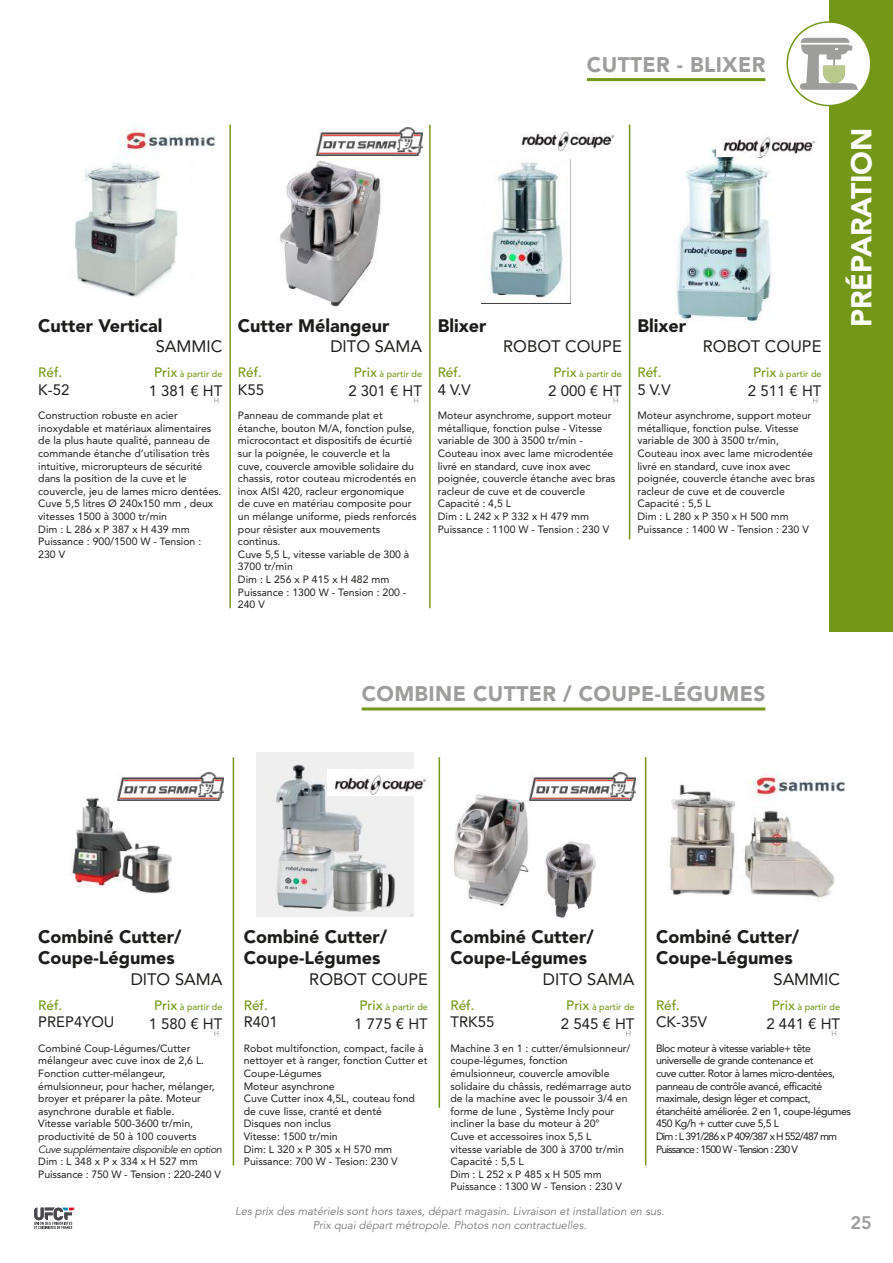
<style>
.page{position:relative;width:893px;height:1263px;background:#fff}
.page>*{position:absolute;margin:0;border:0;box-sizing:border-box;transform-origin:0 0}
.t1{font:900 28.5px "Avenir LT Std";color:#fff}
.t2{font:900 21px "Avenir LT Std";letter-spacing:.02em;color:#9d9d9c}
.t3{font:900 18px/21.6px "Avenir LT Std";color:#1d1d1b}
.t4{font:800 18px "Avenir LT Std";color:#9d9d9c}
.t5{font:16.5px "Avenir LT Std";color:#1d1d1b}
.t6{font:15px "Avenir LT Std";color:#1d1d1b}
.t7{font:500 13.5px "Avenir LT Std";color:#749719}
.t8{font:italic 11.25px/13.5px "Avenir LT Std";color:#7c7b7b;text-align:center}
.t9{font:10.5px/12.6px "Avenir LT Std";color:#1d1d1b}
.t10{font:10.5px/12.6px "Avenir LT Std";letter-spacing:-.04em;color:#1d1d1b}
.t11{font:italic 10.5px "Avenir LT Std";letter-spacing:-.04em;color:#1d1d1b}
.t12{font:500 9px "Avenir LT Std";color:#749719}
.t13{font:7.5px "Avenir LT Std";color:#9d9d9c}
.s1{font-size:13.5px}
</style>
<div class="page">
<div style="left:829px;top:0;width:64px;height:631px;background:#749719"></div>
<svg style="left:34px;top:1207px;width:40px;height:22px"></svg>
<div style="left:787px;top:22px;width:84px;height:84px;background:#fff;border-radius:50%"></div>
<div style="left:786px;top:21px;width:85px;height:85px;border:2px solid #749719;border-radius:50%"></div>
<svg style="left:800px;top:38px;width:58px;height:52px"></svg>
<hr style="left:229px;top:125px;width:2px;height:483px;background:#749719">
<hr style="left:233px;top:757px;width:1px;height:408px;background:#749719">
<hr style="left:429px;top:125px;width:2px;height:483px;background:#749719">
<hr style="left:439px;top:757px;width:1px;height:351px;background:#749719">
<hr style="left:629px;top:125px;width:1px;height:414px;background:#749719">
<hr style="left:645px;top:757px;width:1px;height:408px;background:#749719">
<hr style="left:362px;top:707px;width:403px;height:3px;background:#749719">
<img style="left:280px;top:160px;width:101px;height:147px">
<img style="left:317px;top:128px;width:105px;height:28px">
<img style="left:481px;top:161px;width:89px;height:143px">
<img style="left:520px;top:131px;width:95px;height:21px">
<img style="left:675px;top:148px;width:96px;height:173px">
<img style="left:716px;top:137px;width:100px;height:20px">
<img style="left:72px;top:794px;width:102px;height:100px">
<img style="left:118px;top:772px;width:105px;height:28px">
<img style="left:256px;top:753px;width:157px;height:164px">
<img style="left:327px;top:770px;width:100px;height:25px">
<img style="left:453px;top:794px;width:149px;height:126px">
<img style="left:530px;top:772px;width:105px;height:28px">
<img style="left:669px;top:779px;width:165px;height:121px">
<img style="left:749px;top:772px;width:96px;height:29px">
<img style="left:75px;top:162px;width:103px;height:135px">
<img style="left:119px;top:127px;width:96px;height:32px">
<hr style="left:587px;top:78px;width:178px;height:3px;background:#749719">
<h2 class="t2" style="left:587px;top:52px;width:180px">CUTTER - BLIXER</h2>
<h3 class="t3" style="left:38px;top:314px;width:126px">Cutter Vertical</h3>
<p class="t7" style="left:38px;top:365px;width:26px">Réf.</p>
<p class="t12" style="left:154px;top:369px;width:70px"><span class="s1">Prix</span> à partir de</p>
<h3 class="t6" style="left:38px;top:381px;width:33px">K-52</h3>
<h3 class="t6" style="left:149px;top:382px;width:75px">1 381 € HT</h3>
<p class="t13" style="left:214px;top:396px;width:7px">H</p>
<h3 class="t5" style="left:156px;top:337px;width:68px">SAMMIC</h3>
<p class="t9" style="left:38px;top:409px;width:185px">Construction robuste en acier inoxydable et matériaux alimentaires de la plus haute qualité, panneau de commande étanche d’utilisation très intuitive, microrupteurs de sécurité dans la position de la cuve et le couvercle, jeu de lames micro dentées.<br>Cuve 5,5 litres Ø 240x150 mm , deux vitesses 1500 à 3000 tr/min<br>Dim : L 286 x P 387 x H 439 mm<br>Puissance : 900/1500 W - Tension :<br>230 V</p>
<h3 class="t3" style="left:238px;top:314px;width:153px">Cutter Mélangeur</h3>
<p class="t7" style="left:238px;top:365px;width:26px">Réf.</p>
<p class="t12" style="left:354px;top:369px;width:70px"><span class="s1">Prix</span> à partir de</p>
<h3 class="t6" style="left:238px;top:381px;width:28px">K55</h3>
<h3 class="t6" style="left:348px;top:382px;width:75px">2 301 € HT</h3>
<p class="t13" style="left:413px;top:396px;width:7px">H</p>
<h3 class="t5" style="left:330px;top:337px;width:93px">DITO SAMA</h3>
<p class="t9" style="left:238px;top:409px;width:180px">Panneau de commande plat et étanche, bouton M/A, fonction pulse, microcontact et dispositifs de écurtié sur la poignée, le couvercle et la cuve, couvercle amovible solidaire du chassis, rotor couteau microdentés en inox AISI 420, racleur ergonomique de cuve en matériau composite pour un mélange uniforme, pieds renforcés pour résister aux mouvements continus.<br>Cuve 5,5 L, vitesse variable de 300 à<br>3700 tr/min<br>Dim : L 256 x P 415 x H 482 mm<br>Puissance : 1300 W - Tension : 200 -<br>240 V</p>
<h3 class="t3" style="left:438px;top:314px;width:50px">Blixer</h3>
<p class="t7" style="left:438px;top:365px;width:26px">Réf.</p>
<p class="t12" style="left:554px;top:369px;width:70px"><span class="s1">Prix</span> à partir de</p>
<h3 class="t6" style="left:438px;top:381px;width:35px">4 V.V</h3>
<h3 class="t6" style="left:548px;top:382px;width:75px">2 000 € HT</h3>
<p class="t13" style="left:613px;top:396px;width:7px">H</p>
<h3 class="t5" style="left:503px;top:337px;width:120px">ROBOT COUPE</h3>
<p class="t9" style="left:438px;top:409px;width:179px">Moteur asynchrome, support moteur métallique, fonction pulse - Vitesse variable de 300 à 3500 tr/min -<br>Couteau inox avec lame microdentée livré en standard, cuve inox avec poignée, couvercle étanche avec bras racleur de cuve et de couvercle<br>Capacité : 4,5 L<br>Dim : L 242 x P 332 x H 479 mm<br>Puissance : 1100 W - Tension : 230 V</p>
<h3 class="t3" style="left:637px;top:314px;width:50px">Blixer</h3>
<p class="t7" style="left:637px;top:365px;width:26px">Réf.</p>
<p class="t12" style="left:753px;top:369px;width:70px"><span class="s1">Prix</span> à partir de</p>
<h3 class="t6" style="left:637px;top:381px;width:35px">5 V.V</h3>
<h3 class="t6" style="left:748px;top:382px;width:75px">2 511 € HT</h3>
<p class="t13" style="left:813px;top:396px;width:7px">H</p>
<h3 class="t5" style="left:703px;top:337px;width:120px">ROBOT COUPE</h3>
<p class="t9" style="left:637px;top:409px;width:179px">Moteur asynchrome, support moteur métallique, fonction pulse. Vitesse variable de 300 à 3500 tr/min,<br>Couteau inox avec lame microdentée livré en standard, cuve inox avec poignée, couvercle étanche avec bras racleur de cuve et de couvercle<br>Capacité : 5,5 L<br>Dim : L 280 x P 350 x H 500 mm<br>Puissance : 1400 W - Tension : 230 V</p>
<h1 class="t1" style="left:844px;top:327px;width:201px;rotate:-90deg">PRÉPARATION</h1>
<h2 class="t2" style="left:362px;top:681px;width:405px">COMBINE CUTTER / COUPE-LÉGUMES</h2>
<h3 class="t3" style="left:38px;top:925px;width:145px">Combiné Cutter/<br>Coupe-Légumes</h3>
<p class="t7" style="left:38px;top:997px;width:26px">Réf.</p>
<p class="t12" style="left:154px;top:1001px;width:70px"><span class="s1">Prix</span> à partir de</p>
<h3 class="t6" style="left:38px;top:1013px;width:78px">PREP4YOU</h3>
<h3 class="t6" style="left:149px;top:1014px;width:75px">1 580 € HT</h3>
<p class="t13" style="left:214px;top:1029px;width:7px">H</p>
<h3 class="t5" style="left:131px;top:969px;width:93px">DITO SAMA</h3>
<p class="t9" style="left:38px;top:1042px;width:178px">Combiné Coup-Légumes/Cutter mélangeur avec cuve inox de 2,6 L.<br>Fonction cutter-mélangeur, émulsionneur, pour hacher, mélanger, broyer et préparer la pâte. Moteur asynchrone durable et fiable.<br>Vitesse variable 500-3600 tr/min, productivité de 50 à 100 couverts</p>
<p class="t11" style="left:38px;top:1143px;width:185px">Cuve supplémentaire disponible en option</p>
<p class="t9" style="left:38px;top:1155px;width:184px">Dim : L 348 x P x 334 x H 527 mm<br>Puissance : 750 W - Tension : 220-240 V</p>
<h3 class="t3" style="left:244px;top:925px;width:145px">Combiné Cutter/<br>Coupe-Légumes</h3>
<p class="t7" style="left:244px;top:997px;width:26px">Réf.</p>
<p class="t12" style="left:360px;top:1001px;width:70px"><span class="s1">Prix</span> à partir de</p>
<h3 class="t6" style="left:244px;top:1013px;width:36px">R401</h3>
<h3 class="t6" style="left:354px;top:1014px;width:75px">1 775 € HT</h3>
<h3 class="t5" style="left:309px;top:969px;width:120px">ROBOT COUPE</h3>
<p class="t9" style="left:244px;top:1042px;width:185px">Robot multifonction, compact, facile à nettoyer et à ranger, fonction Cutter et<br>Coupe-Légumes<br>Moteur asynchrone<br>Cuve Cutter inox 4,5L, couteau fond de cuve lisse, cranté et denté<br>Disques non inclus<br>Vitesse: 1500 tr/min<br>Dim: L 320 x P 305 x H 570 mm<br>Puissance: 700 W - Tesion: 230 V</p>
<h3 class="t3" style="left:450px;top:925px;width:145px">Combiné Cutter/<br>Coupe-Légumes</h3>
<p class="t7" style="left:450px;top:997px;width:26px">Réf.</p>
<p class="t12" style="left:566px;top:1001px;width:70px"><span class="s1">Prix</span> à partir de</p>
<h3 class="t6" style="left:450px;top:1013px;width:45px">TRK55</h3>
<h3 class="t6" style="left:561px;top:1014px;width:75px">2 545 € HT</h3>
<p class="t13" style="left:626px;top:1029px;width:7px">H</p>
<h3 class="t5" style="left:543px;top:969px;width:93px">DITO SAMA</h3>
<p class="t9" style="left:450px;top:1042px;width:182px">Machine 3 en 1 : cutter/émulsionneur/ coupe-légumes, fonction émulsionneur, couvercle amovible solidaire du châssis, redémarrage auto de la machine avec le poussoir 3/4 en forme de lune , Système Incly pour incliner la base du moteur à 20°<br>Cuve et accessoires inox 5,5 L<br>vitesse variable de 300 à 3700 tr/min<br>Capacité : 5,5 L<br>Dim : L 252 x P 485 x H 505 mm<br>Puissance : 1300 W - Tension : 230 V</p>
<h3 class="t3" style="left:656px;top:925px;width:145px">Combiné Cutter/<br>Coupe-Légumes</h3>
<p class="t7" style="left:656px;top:997px;width:26px">Réf.</p>
<p class="t12" style="left:772px;top:1001px;width:70px"><span class="s1">Prix</span> à partir de</p>
<h3 class="t6" style="left:656px;top:1013px;width:52px">CK-35V</h3>
<h3 class="t6" style="left:766px;top:1014px;width:75px">2 441 € HT</h3>
<p class="t13" style="left:831px;top:1029px;width:7px">H</p>
<h3 class="t5" style="left:773px;top:969px;width:68px">SAMMIC</h3>
<p class="t10" style="left:656px;top:1042px;width:196px">Bloc moteur à vitesse variable+ tête universelle de grande contenance et<br>cuve cutter. Rotor à lames micro-dentées, panneau de contrôle avancé, efficacité maximale, design léger et compact, étanchéité améliorée. 2 en 1, coupe-légumes 450 Kg/h + cutter cuve 5,5 L<br>Dim : L 391/286 x P 409/387 x H 552/487 mm Puissance : 1500 W - Tension : 230 V</p>
<p class="t8" style="left:235px;top:1205px;width:431px">Les prix des matériels sont hors taxes, départ magasin. Livraison et installation en sus.<br>Prix quai départ métropole. Photos non contractuelles.</p>
<h3 class="t4" style="left:850px;top:1212px;width:23px">25</h3>
</div>
